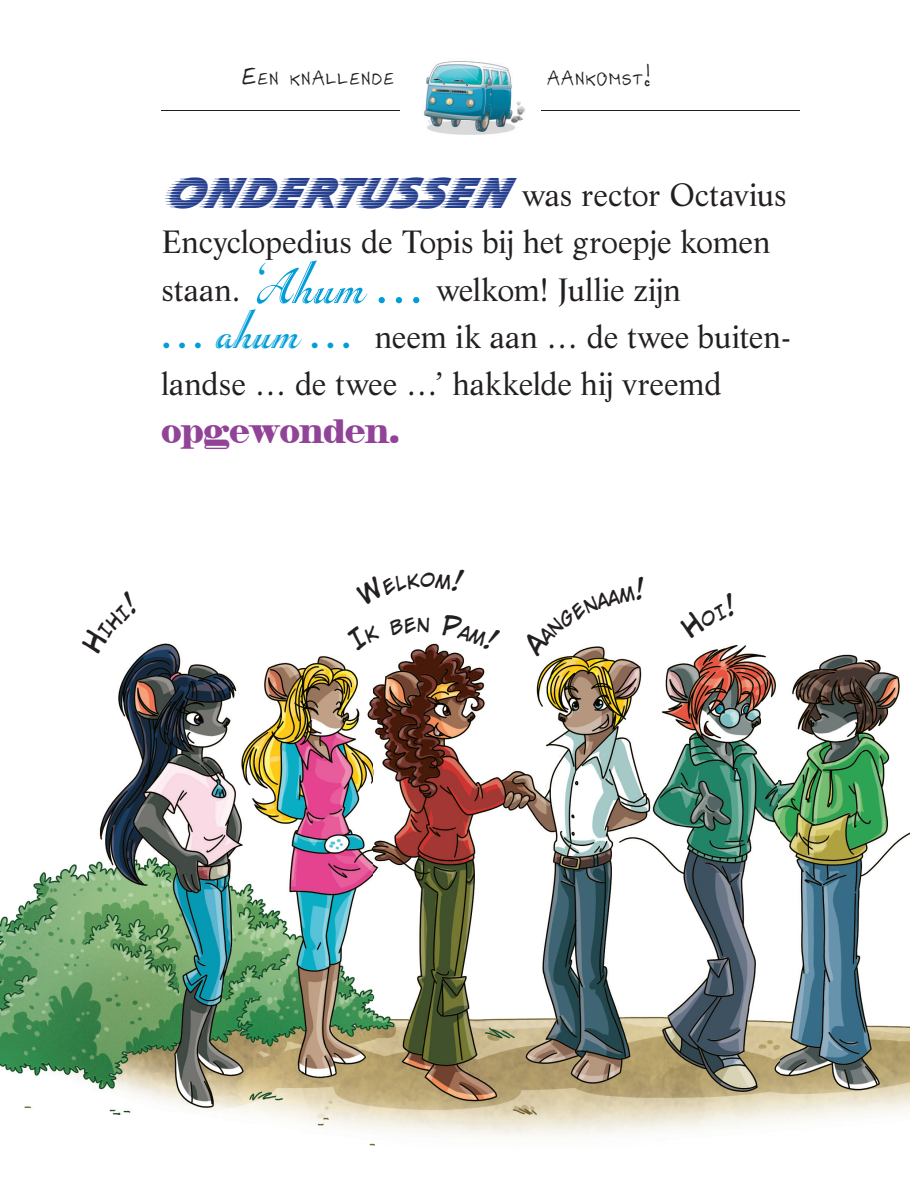
<style>
.page{position:relative;width:910px;height:1191px;background:#fff}
.page>*{position:absolute;margin:0;border:0;box-sizing:border-box;transform-origin:0 0}
.t1{font:31.5px/47.2px "Life BT";letter-spacing:-.01em;color:#231f20}
.t2{font:31.5px "Madrone";letter-spacing:-.045em;color:#914398;scale:.54 1}
.t3{font:19.8px "JS Hilde";letter-spacing:.07em;color:#231f20}
.s1{font-size:28.12px}
.s2{font-family:"Slipstream Std";font-size:45px;color:#253f8e}
.s3{font-family:"Inscription Plain";font-size:47.25px;color:#009dd9}
.s4{font-family:"Inscription Plain";font-size:51.75px;color:#009dd9}
</style>
<div class="page">
<img style="left:0;top:643px;width:909px;height:503px">
<hr style="left:161px;top:110px;width:638px;height:1px;background:#231f20">
<img style="left:400px;top:61px;width:140px;height:74px">
<svg style="left:80px;top:643px;width:60px;height:11px"></svg>
<svg style="left:521px;top:643px;width:124px;height:14px"></svg>
<svg style="left:346px;top:643px;width:34px;height:7px"></svg>
<svg style="left:441px;top:643px;width:59px;height:8px"></svg>
<p class="t3" style="left:242px;top:66px;width:154px"><span class="s1">E</span>EN KNALLENDE</p>
<p class="t3" style="left:547px;top:66px;width:105px">AANKOMST<span class="s1">!</span></p>
<p class="t1" style="left:161px;top:170px;width:632px"><span class="s2">ONDERTUSSEN</span> was rector Octavius Encyclopedius de Topis bij het groepje komen staan. <span class="s3">‘</span><span class="s4">Ahum …</span> welkom! Jullie zijn<br><span class="s3">… ahum …</span> neem ik aan … de twee buiten&shy;landse … de twee …’ hakkelde hij vreemd</p>
<p class="t2" style="left:161px;top:411px;width:442px">opgewonden.</p>
</div>
